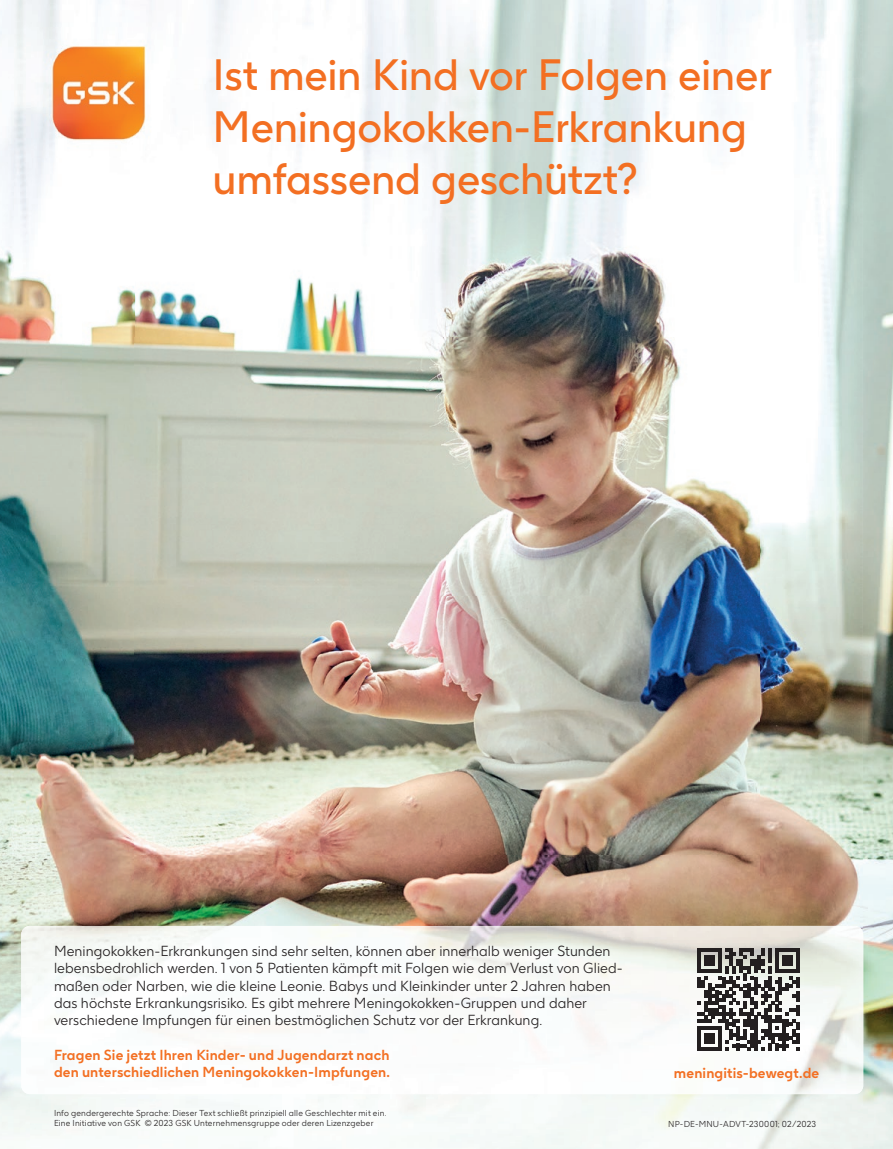
<style>
.page{position:relative;width:893px;height:1149px;background:#fff}
.page>*{position:absolute;margin:0;border:0;box-sizing:border-box;transform-origin:0 0}
.t1{font:43.35px/52.1px "GSK Precision";letter-spacing:-.005em;color:#f36f22}
.t2{font:300 14.4px/17.2px "GSK Precision";letter-spacing:.005em;color:#231f20}
.t3{font:700 14.4px/17.2px "GSK Precision";letter-spacing:.01em;color:#f36f22}
.t4{font:300 8.55px/10.2px "GSK Precision";letter-spacing:.02em;color:#231f20}
</style>
<div class="page">
<img style="left:0;top:0;width:862px;height:78px">
<img style="left:862px;top:0;width:31px;height:1148px">
<img style="left:0;top:84px;width:82px;height:875px">
<img style="left:135px;top:78px;width:623px;height:847px">
<img style="left:758px;top:78px;width:105px;height:847px">
<img style="left:82px;top:286px;width:53px;height:639px">
<img style="left:0;top:959px;width:30px;height:175px">
<img style="left:31px;top:28px;width:135px;height:129px">
<img style="left:21px;top:925px;width:842px;height:168px">
<svg style="left:697px;top:948px;width:103px;height:102px"></svg>
<h1 class="t1" style="left:213px;top:47px;width:561px">Ist mein Kind vor Folgen einer<br>Meningokokken-Erkrankung umfassend geschützt?</h1>
<p class="t2" style="left:54px;top:941px;width:570px">Meningokokken-Erkrankungen sind sehr selten, können aber innerhalb weniger Stunden lebensbedrohlich werden. 1 von 5 Patienten kämpft mit Folgen wie dem Verlust von Glied&shy;maßen oder Narben, wie die kleine Leonie. Babys und Kleinkinder unter 2 Jahren haben das höchste Erkrankungsrisiko. Es gibt mehrere Meningokokken-Gruppen und daher verschiedene Impfungen für einen bestmöglichen Schutz vor der Erkrankung.</p>
<p class="t3" style="left:54px;top:1045px;width:338px">Fragen Sie jetzt Ihren Kinder- und Jugendarzt nach den unterschiedlichen Meningokokken-Impfungen.</p>
<p class="t3" style="left:674px;top:1063px;width:147px">meningitis-bewegt.de</p>
<p class="t4" style="left:54px;top:1107px;width:334px">Info gendergerechte Sprache: Dieser Text schließt prinzipiell alle Geschlechter mit ein.<br>Eine Initiative von GSK © 2023 GSK Unternehmensgruppe oder deren Lizenzgeber</p>
<p class="t4" style="left:668px;top:1117px;width:149px">NP-DE-MNU-ADVT-230001; 02/2023</p>
</div>
